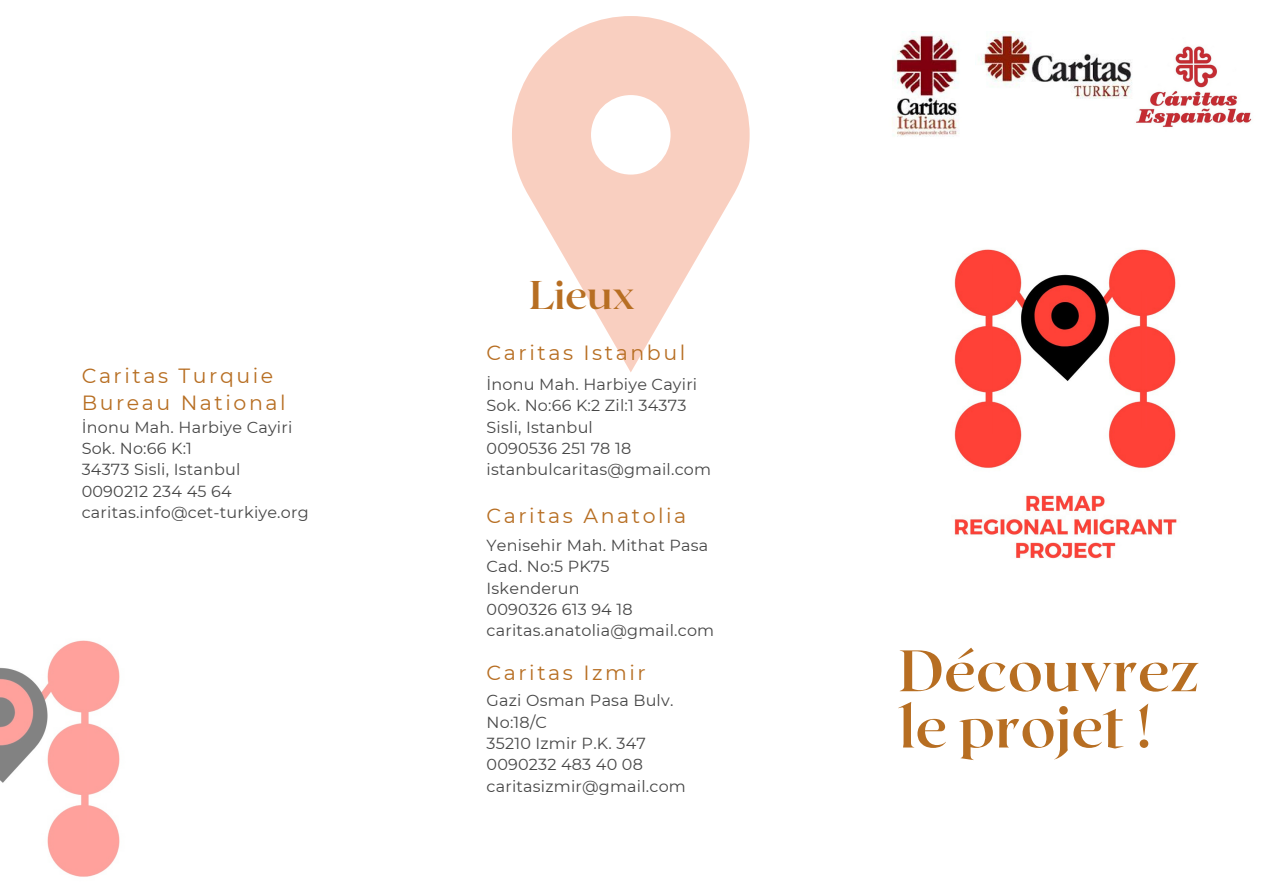
<style>
.page{position:relative;width:1263px;height:894px;background:#fff}
.page>*{position:absolute;margin:0;border:0;box-sizing:border-box;transform-origin:0 0}
.t1{font:700 58.2px/56.2px "Roxborough CF";color:#b76e22}
.t2{font:700 40.05px "Roxborough CF";color:#b76e22}
.t3{font:20.55px/27px "Montserrat";letter-spacing:.125em;color:#b76e22}
.t4{font:16.05px/21.3px "Montserrat";letter-spacing:.015em;color:#474747}
</style>
<div class="page">
<img style="left:954px;top:249px;width:223px;height:310px">
<img style="left:892px;top:31px;width:67px;height:106px">
<img style="left:1136px;top:46px;width:116px;height:81px">
<svg style="left:512px;top:16px;width:238px;height:356px;fill:#f9cfc0"></svg>
<img style="left:0;top:640px;width:120px;height:237px">
<img style="left:978px;top:31px;width:159px;height:70px">
<p class="t3" style="left:82px;top:361px;width:205px">Caritas Turquie<br>Bureau National</p>
<p class="t4" style="left:82px;top:416px;width:212px">İnonu Mah. Harbiye Cayiri<br>Sok. No:66 K:1</p>
<p class="t4" style="left:82px;top:459px;width:160px">34373 Sisli, Istanbul</p>
<p class="t4" style="left:82px;top:480px;width:228px">0090212 234 45 64 caritas.info@cet-turkiye.org</p>
<p class="t2" style="left:529px;top:269px;width:107px">Lieux</p>
<p class="t3" style="left:487px;top:338px;width:200px">Caritas Istanbul</p>
<p class="t4" style="left:487px;top:373px;width:212px">İnonu Mah. Harbiye Cayiri<br>Sok. No:66 K:2 Zil:1 34373<br>Sisli, Istanbul</p>
<p class="t4" style="left:487px;top:437px;width:226px">0090536 251 78 18 istanbulcaritas@gmail.com</p>
<p class="t3" style="left:487px;top:502px;width:201px">Caritas Anatolia</p>
<p class="t4" style="left:487px;top:534px;width:223px">Yenisehir Mah. Mithat Pasa<br>Cad. No:5 PK75</p>
<p class="t4" style="left:487px;top:577px;width:95px">Iskenderun</p>
<p class="t4" style="left:487px;top:598px;width:229px">0090326 613 94 18 caritas.anatolia@gmail.com</p>
<p class="t3" style="left:487px;top:658px;width:161px">Caritas Izmir</p>
<p class="t4" style="left:487px;top:689px;width:188px">Gazi Osman Pasa Bulv.<br>No:18/C</p>
<p class="t4" style="left:487px;top:732px;width:201px">35210 Izmir P.K. 347<br>0090232 483 40 08 caritasizmir@gmail.com</p>
<p class="t1" style="left:899px;top:639px;width:302px">Découvrez le projet !</p>
</div>
